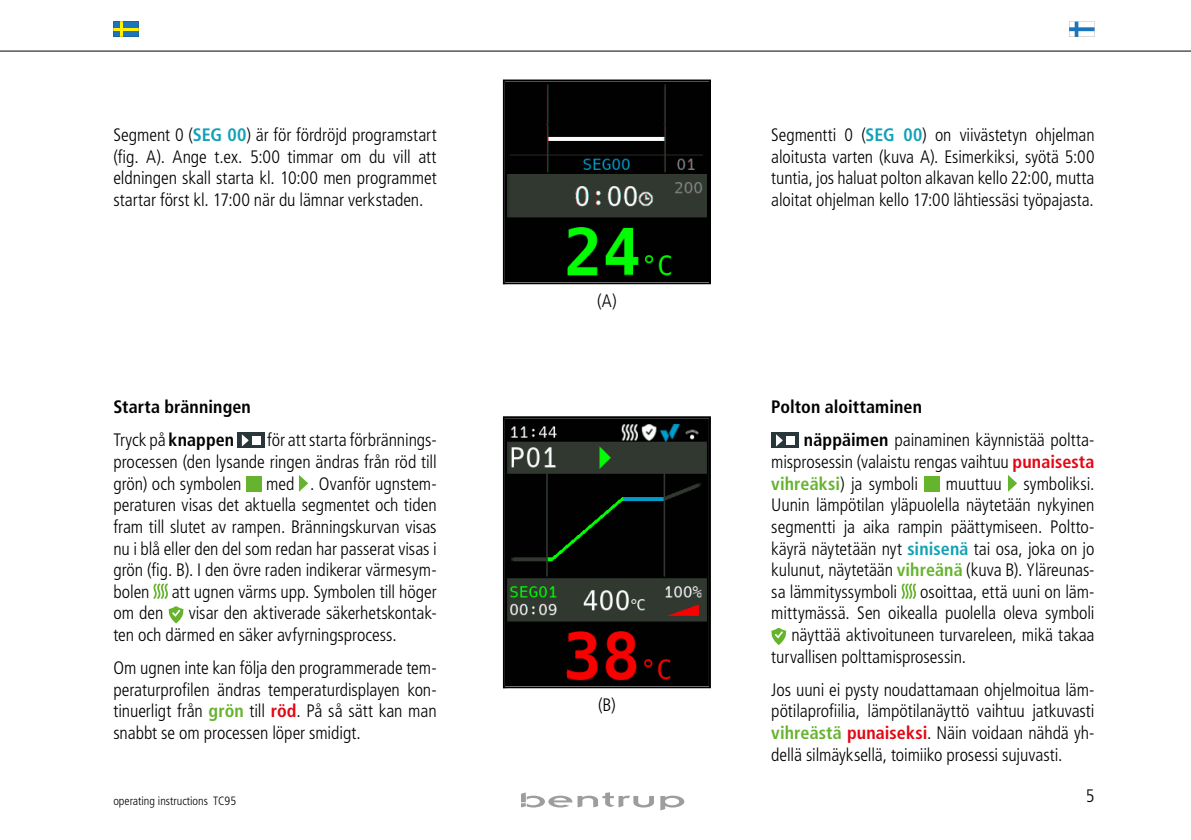
<style>
.page{position:relative;width:1191px;height:840px;background:#fff}
.page>*{position:absolute;margin:0;border:0;box-sizing:border-box;transform-origin:0 0}
.t1{font:300 condensed 18px/21.6px "Frutiger LT Pro";letter-spacing:-.005em;color:#000;text-align:justify}
.t2{font:700 condensed 18px/33px "Frutiger LT Pro";letter-spacing:.005em;color:#000}
.t3{font:300 condensed 12px "Frutiger LT Pro";color:#000}
.s1{font-weight:700;color:#12a1b7}
.s2{font-weight:300}
.s3{font-weight:700;color:#66b32e}
.s4{font-weight:700;color:#e30613}
</style>
<div class="page">
<hr style="left:0;top:51px;width:1191px;height:1px;background:#000">
<svg style="left:660px;top:795px;width:24px;height:15px"></svg>
<svg style="left:521px;top:792px;width:133px;height:15px"></svg>
<svg style="left:1069px;top:22px;width:25px;height:15px"></svg>
<svg style="left:113px;top:22px;width:26px;height:15px"></svg>
<div style="left:502px;top:78px;width:210px;height:208px;background:#000;opacity:.75"></div>
<div style="left:502px;top:416px;width:210px;height:274px;background:#000;opacity:.75"></div>
<div style="left:237px;top:432px;width:27px;height:16px;background:#29363a"></div>
<div style="left:252px;top:436px;width:8px;height:8px;background:#fff"></div>
<svg style="left:242px;top:434px;width:6px;height:12px"></svg>
<div style="left:246px;top:476px;width:15px;height:15px;background:#66b32e"></div>
<svg style="left:299px;top:475px;width:9px;height:16px"></svg>
<svg style="left:153px;top:583px;width:15px;height:15px"></svg>
<svg style="left:169px;top:606px;width:14px;height:17px"></svg>
<div style="left:771px;top:432px;width:27px;height:16px;background:#29363a"></div>
<div style="left:786px;top:436px;width:8px;height:8px;background:#fff"></div>
<svg style="left:776px;top:434px;width:6px;height:12px"></svg>
<div style="left:924px;top:476px;width:15px;height:15px;background:#66b32e"></div>
<svg style="left:1008px;top:475px;width:9px;height:16px"></svg>
<svg style="left:901px;top:583px;width:15px;height:15px"></svg>
<svg style="left:771px;top:628px;width:15px;height:16px"></svg>
<p class="t1" style="left:113px;top:124px;width:325px">Segment 0 (<span class="s1">SEG 00</span>) är för fördröjd programstart (fig. A). Ange t.ex. 5:00 timmar om du vill att eldningen skall starta kl. 10:00 men programmet startar först kl. 17:00 när du lämnar verkstaden.</p>
<p class="t2" style="left:113px;top:390px;width:139px">Starta bränningen<br><span class="s2">Tryck på</span> knappen</p>
<p class="t1" style="left:113px;top:429px;width:325px;text-indent:154px">för att starta förbrännings&shy;processen (den lysande ringen ändras från röd till grön) och symbolen</p>
<p class="t1" style="left:113px;top:472px;width:325px;text-indent:153px">med . Ovanför ugnstem&shy;peraturen visas det aktuella segmentet och tiden fram till slutet av rampen. Bränningskurvan visas nu i blå eller den del som redan har passerat visas i grön (fig. B). I den övre raden indikerar värmesym&shy;bolen att ugnen värms upp. Symbolen till höger om den</p>
<p class="t1" style="left:113px;top:602px;width:325px;text-indent:75px">visar den aktiverade säkerhetskontak&shy;ten och därmed en säker avfyrningsprocess.</p>
<p class="t1" style="left:113px;top:656px;width:325px">Om ugnen inte kan följa den programmerade tem&shy;peraturprofilen ändras temperaturdisplayen kon&shy;tinuerligt från <span class="s3">grön</span> till <span class="s4">röd</span>. På så sätt kan man snabbt se om processen löper smidigt.</p>
<p class="t1" style="left:597px;top:290px;width:21px">(A)</p>
<p class="t1" style="left:598px;top:694px;width:19px">(B)</p>
<p class="t1" style="left:771px;top:124px;width:325px">Segmentti 0 (<span class="s1">SEG 00</span>) on viivästetyn ohjelman aloitusta varten (kuva A). Esimerkiksi, syötä 5:00 tuntia, jos haluat polton alkavan kello 22:00, mutta aloitat ohjelman kello 17:00 lähtiessäsi työpajasta.</p>
<p class="t2" style="left:804px;top:390px;width:292px;text-indent:-33px">Polton aloittaminen<br>näppäimen <span class="s2">painaminen käynnistää poltta-</span></p>
<p class="t1" style="left:771px;top:451px;width:325px">misprosessin (valaistu rengas vaihtuu <span class="s4">punaisesta </span><span class="s3">vihreäksi</span>) ja symboli</p>
<p class="t1" style="left:771px;top:472px;width:325px;text-indent:175px">muuttuu symboliksi.<br>Uunin lämpötilan yläpuolella näytetään nykyinen segmentti ja aika rampin päättymiseen. Poltto&shy;käyrä näytetään nyt <span class="s1">sinisenä</span> tai osa, joka on jo kulunut, näytetään <span class="s3">vihreänä</span> (kuva B). Yläreunas&shy;sa lämmityssymboli</p>
<p class="t1" style="left:920px;top:580px;width:176px">osoittaa, että uuni on läm-</p>
<p class="t1" style="left:771px;top:602px;width:325px">mittymässä. Sen oikealla puolella oleva symboli</p>
<p class="t1" style="left:791px;top:624px;width:305px">näyttää aktivoituneen turvareleen, mikä takaa</p>
<p class="t1" style="left:771px;top:645px;width:196px">turvallisen polttamisprosessin.</p>
<p class="t1" style="left:771px;top:678px;width:325px">Jos uuni ei pysty noudattamaan ohjelmoitua läm&shy;pötilaprofiilia, lämpötilanäyttö vaihtuu jatkuvasti <span class="s3">vihreästä</span> <span class="s4">punaiseksi</span>. Näin voidaan nähdä yh&shy;dellä silmäyksellä, toimiiko prosessi sujuvasti.</p>
<p class="t3" style="left:113px;top:793px;width:124px">operating instructions TC95</p>
<p class="t1" style="left:1086px;top:785px;width:10px">5</p>
</div>
